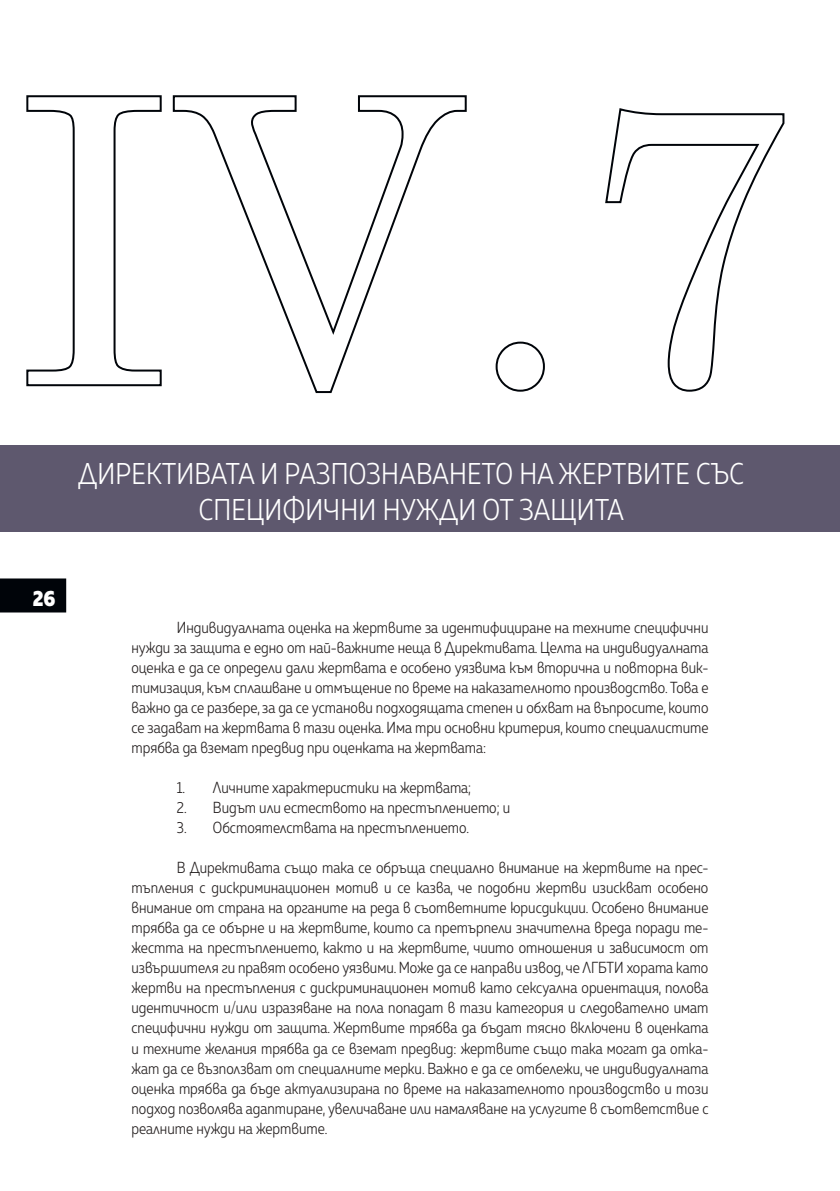
<style>
.page{position:relative;width:840px;height:1191px;background:#fff}
.page>*{position:absolute;margin:0;border:0;box-sizing:border-box;transform-origin:0 0}
.t1{font:300 30px/36px "Muller Narrow Demo";letter-spacing:.01em;color:#fff;text-align:center}
.t2{font:800 22px "Muller Narrow Demo";color:#fff}
.t3{font:300 16px/20px "Muller Narrow Demo";color:#241f1f;text-align:justify}
</style>
<div class="page">
<div style="left:0;top:578px;width:66px;height:34px;background:#000409"></div>
<div style="left:0;top:445px;width:839px;height:86px;background:#5e586e"></div>
<svg style="left:26px;top:95px;width:136px;height:292px"></svg>
<svg style="left:172px;top:95px;width:295px;height:299px"></svg>
<svg style="left:495px;top:341px;width:50px;height:51px"></svg>
<svg style="left:605px;top:108px;width:180px;height:284px"></svg>
<h1 class="t1" style="left:78px;top:456px;width:667px">ДИРЕКТИВАТА И РАЗПОЗНАВАНЕТО НА ЖЕРТВИТЕ СЪС<br>СПЕЦИФИЧНИ НУЖДИ ОТ ЗАЩИТА</h1>
<h2 class="t2" style="left:33px;top:584px;width:24px">26</h2>
<p class="t3" style="left:131px;top:618px;width:578px;text-indent:45px">Индивидуалната оценка на жертвите за идентифициране на техните специфични нужди за защита е едно от най-важните неща в Директивата. Целта на индивидуалната оценка е да се определи дали жертвата е особено уязвима към вторична и повторна вик&shy;тимизация, към сплашване и отмъщение по време на наказателното производство. Това е важно да се разбере, за да се установи подходящата степен и обхват на въпросите, които се задават на жертвата в тази оценка. Има три основни критерия, които специалистите трябва да вземат предвид при оценката на жертвата:</p>
<p class="t3" style="left:177px;top:778px;width:295px">1. Личните характеристики на жертвата;</p>
<p class="t3" style="left:177px;top:798px;width:334px">2. Видът или естеството на престъплението; и</p>
<p class="t3" style="left:177px;top:818px;width:293px">3. Обстоятелствата на престъплението.</p>
<p class="t3" style="left:131px;top:858px;width:578px;text-indent:45px">В Директивата също така се обръща специално внимание на жертвите на прес&shy;тъпления с дискриминационен мотив и се казва, че подобни жертви изискват особено внимание от страна на органите на реда в съответните юрисдикции. Особено внимание трябва да се обърне и на жертвите, които са претърпели значителна вреда поради те&shy;жестта на престъплението, както и на жертвите, чиито отношения и зависимост от извършителя ги правят особено уязвими. Може да се направи извод, че ЛГБТИ хората като жертви на престъпления с дискриминационен мотив като сексуална ориентация, полова идентичност и/или изразяване на пола попадат в тази категория и следователно имат специфични нужди от защита. Жертвите трябва да бъдат тясно включени в оценката и техните желания трябва да се вземат предвид: жертвите също така могат да отка&shy;жат да се възползват от специалните мерки. Важно е да се отбележи, че индивидуалната оценка трябва да бъде актуализирана по време на наказателното производство и този подход позволява адаптиране, увеличаване или намаляване на услугите в съответствие с реалните нужди на жертвите.</p>
</div>
